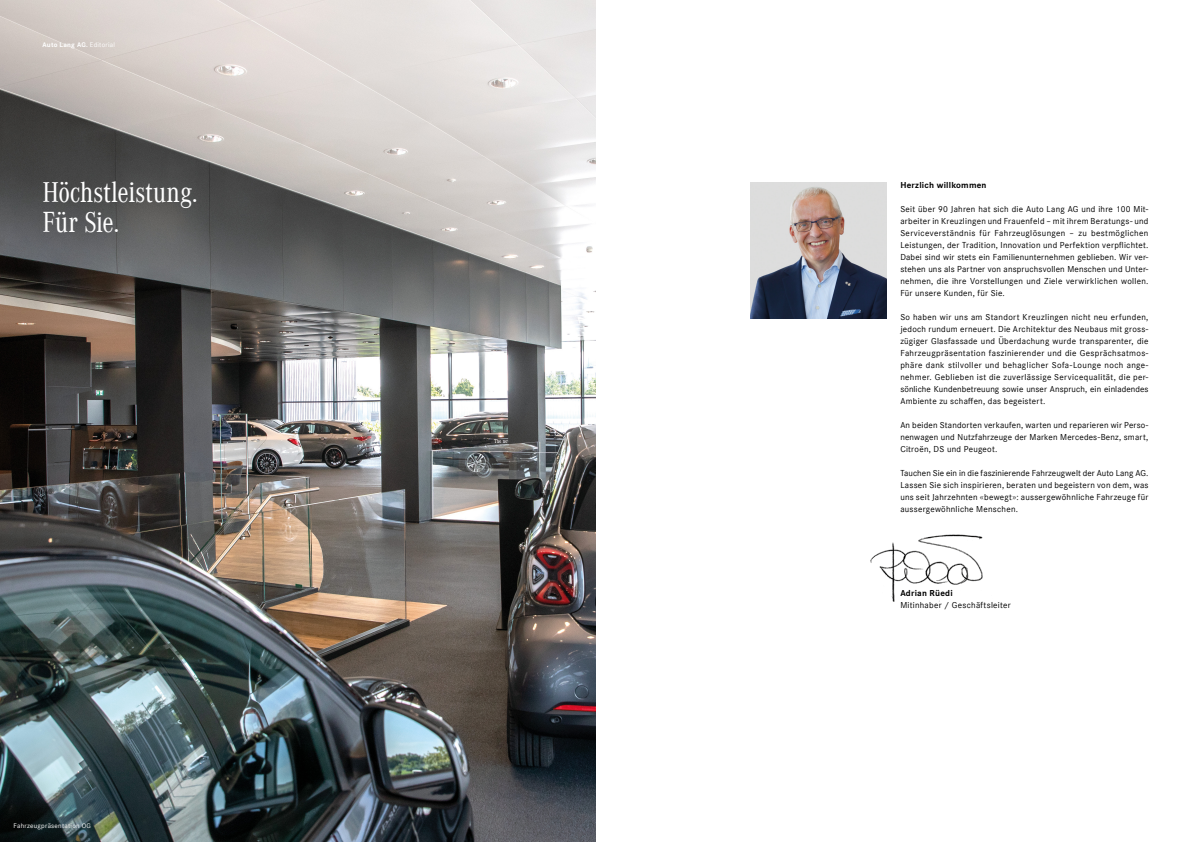
<style>
.page{position:relative;width:1191px;height:842px;background:#fff}
.page>*{position:absolute;margin:0;border:0;box-sizing:border-box;transform-origin:0 0}
.t1{font:30px/30px "Corporate A Con";letter-spacing:-.005em;color:#fff}
.t2{font:9px/12px "Corporate S";letter-spacing:.03em;color:#000;text-align:justify}
.t3{font:700 9px "Corporate S";letter-spacing:.025em;color:#000}
.t4{font:7px "Corporate S";letter-spacing:.035em;color:#fff}
.t5{font:700 7px "Corporate S";letter-spacing:.03em;color:#fff}
.s1{font-weight:400}
.s2{font-family:"Open Sans";font-weight:300}
</style>
<div class="page">
<img style="left:750px;top:182px;width:136px;height:136px">
<img style="left:0;top:0;width:595px;height:842px">
<img style="left:870px;top:534px;width:113px;height:68px">
<p class="t5" style="left:43px;top:41px;width:74px">Auto Lang AG. <span class="s1">Editorial</span></p>
<h1 class="t1" style="left:43px;top:178px;width:157px">Höchstleistung.<br>Für Sie.</h1>
<p class="t4" style="left:13px;top:821px;width:79px">Fahrzeugpräsentation OG</p>
<p class="t3" style="left:900px;top:180px;width:88px">Herzlich willkommen</p>
<p class="t2" style="left:900px;top:203px;width:250px">Seit über 90 Jahren hat sich die Auto Lang AG und ihre 100 Mit&shy;arbeiter in Kreuzlingen und Frauenfeld – mit ihrem Beratungs- und Serviceverständnis für Fahrzeuglösungen – zu bestmöglichen Leistungen, der Tradition, Innovation und Perfektion verpflichtet.<br>Dabei sind wir stets ein Familienunternehmen geblieben. Wir ver&shy;stehen uns als Partner von anspruchsvollen Menschen und Unter&shy;nehmen, die ihre Vorstellungen und Ziele verwirklichen wollen.<br>Für unsere Kunden, für Sie.</p>
<p class="t2" style="left:900px;top:311px;width:250px">So haben wir uns am Standort Kreuzlingen nicht neu erfunden, jedoch rundum erneuert. Die Architektur des Neubaus mit gross&shy;zügiger Glasfassade und Überdachung wurde transparenter, die Fahrzeugpräsentation faszinierender und die Gesprächsatmos&shy;phäre dank stilvoller und behaglicher Sofa-Lounge noch ange&shy;nehmer. Geblieben ist die zuverlässige Servicequalität, die per&shy;sönliche Kundenbetreuung sowie unser Anspruch, ein einladendes Ambiente zu schaffen, das begeistert.</p>
<p class="t2" style="left:900px;top:419px;width:250px">An beiden Standorten verkaufen, warten und reparieren wir Perso&shy;nenwagen und Nutzfahrzeuge der Marken Mercedes-Benz, smart, Citroën, DS und Peugeot.</p>
<p class="t2" style="left:900px;top:467px;width:250px">Tauchen Sie ein in die faszinierende Fahrzeugwelt der Auto Lang AG.<br>Lassen Sie sich inspirieren, beraten und begeistern von dem, was uns seit Jahrzehnten <span class="s2">«</span>bewegt<span class="s2">»</span>: aussergewöhnliche Fahrzeuge für aussergewöhnliche Menschen.</p>
<p class="t3" style="left:900px;top:588px;width:54px">Adrian Rüedi</p>
<p class="t2" style="left:900px;top:599px;width:112px">Mitinhaber / Geschäftsleiter</p>
</div>
